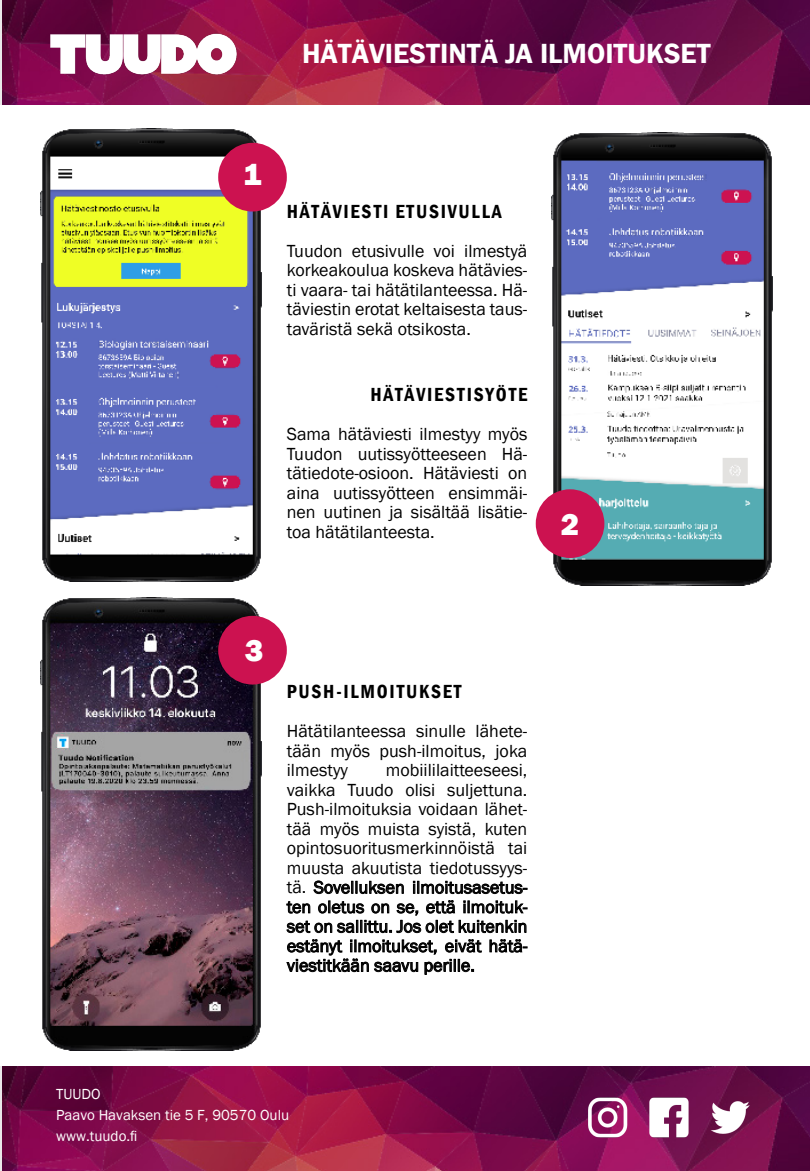
<style>
.page{position:relative;width:810px;height:1171px;background:#fff}
.page>*{position:absolute;margin:0;border:0;box-sizing:border-box;transform-origin:0 0}
.t1{font:800 31.5px "Franklin Gothic";color:#fff}
.t2{font:600 28.5px "Franklin Gothic";color:#fff}
.t3{font:600 condensed 19.5px "Franklin Gothic";letter-spacing:.09em;color:#000}
.t4{font:18px/19.5px "Franklin Gothic";color:#000;text-align:justify}
.t5{font:15px "Franklin Gothic";color:#fff}
</style>
<div class="page">
<svg style="left:0;top:0;width:810px;height:104px;background:#7e0f49"></svg>
<img style="left:41px;top:19px;width:205px;height:70px">
<svg style="left:0;top:1066px;width:810px;height:104px;background:#811048"></svg>
<img style="left:577px;top:1088px;width:181px;height:58px">
<img style="left:41px;top:129px;width:221px;height:452px">
<img style="left:41px;top:597px;width:221px;height:453px">
<div style="left:218px;top:143px;width:69px;height:68px;background:#cc1250;border-radius:50%"></div>
<img style="left:552px;top:133px;width:221px;height:452px">
<div style="left:536px;top:489px;width:68px;height:69px;background:#cc1250;border-radius:50%"></div>
<div style="left:218px;top:615px;width:69px;height:69px;background:#cc1250;border-radius:50%"></div>
<p class="t2" style="left:302px;top:36px;width:410px">HÄTÄVIESTINTÄ JA ILMOITUKSET</p>
<p class="t1" style="left:243px;top:154px;width:20px">1</p>
<p class="t3" style="left:287px;top:198px;width:216px">HÄTÄVIESTI ETUSIVULLA</p>
<p class="t4" style="left:287px;top:241px;width:242px">Tuudon etusivulle voi ilmestyä korkeakoulua koskeva hätävies&shy;ti vaara- tai hätätilanteessa. Hä&shy;täviestin erotat keltaisesta taus&shy;taväristä sekä otsikosta.</p>
<p class="t3" style="left:370px;top:381px;width:158px">HÄTÄVIESTISYÖTE</p>
<p class="t4" style="left:287px;top:424px;width:242px">Sama hätäviesti ilmestyy myös Tuudon uutissyötteeseen Hä&shy;tätiedote-osioon. Hätäviesti on aina uutissyötteen ensimmäi&shy;nen uutinen ja sisältää lisätie&shy;toa hätätilanteesta.</p>
<p class="t1" style="left:561px;top:503px;width:20px">2</p>
<p class="t1" style="left:245px;top:630px;width:20px">3</p>
<p class="t3" style="left:287px;top:678px;width:176px">PUSH-ILMOITUKSET</p>
<p class="t4" style="left:287px;top:721px;width:242px">Hätätilanteessa sinulle lähete&shy;tään myös push-ilmoitus, joka ilmestyy</p>
<p class="t4" style="left:287px;top:760px;width:242px;text-indent:99px">mobiililaitteeseesi, vaikka Tuudo olisi suljettuna.<br>Push-ilmoituksia voidaan lähet&shy;tää myös muista syistä, kuten opintosuoritusmerkinnöistä tai muusta akuutista tiedotussyys&shy;tä. Sovelluksen ilmoitusasetus&shy;ten oletus on se, että ilmoituk&shy;set on sallittu. Jos olet kuitenkin estänyt ilmoitukset, eivät hätä&shy;viestitkään saavu perille.</p>
<p class="t5" style="left:56px;top:1084px;width:46px">TUUDO</p>
<p class="t5" style="left:56px;top:1105px;width:235px">Paavo Havaksen tie 5 F, 90570 Oulu</p>
<p class="t5" style="left:56px;top:1126px;width:83px">www.tuudo.fi</p>
</div>
